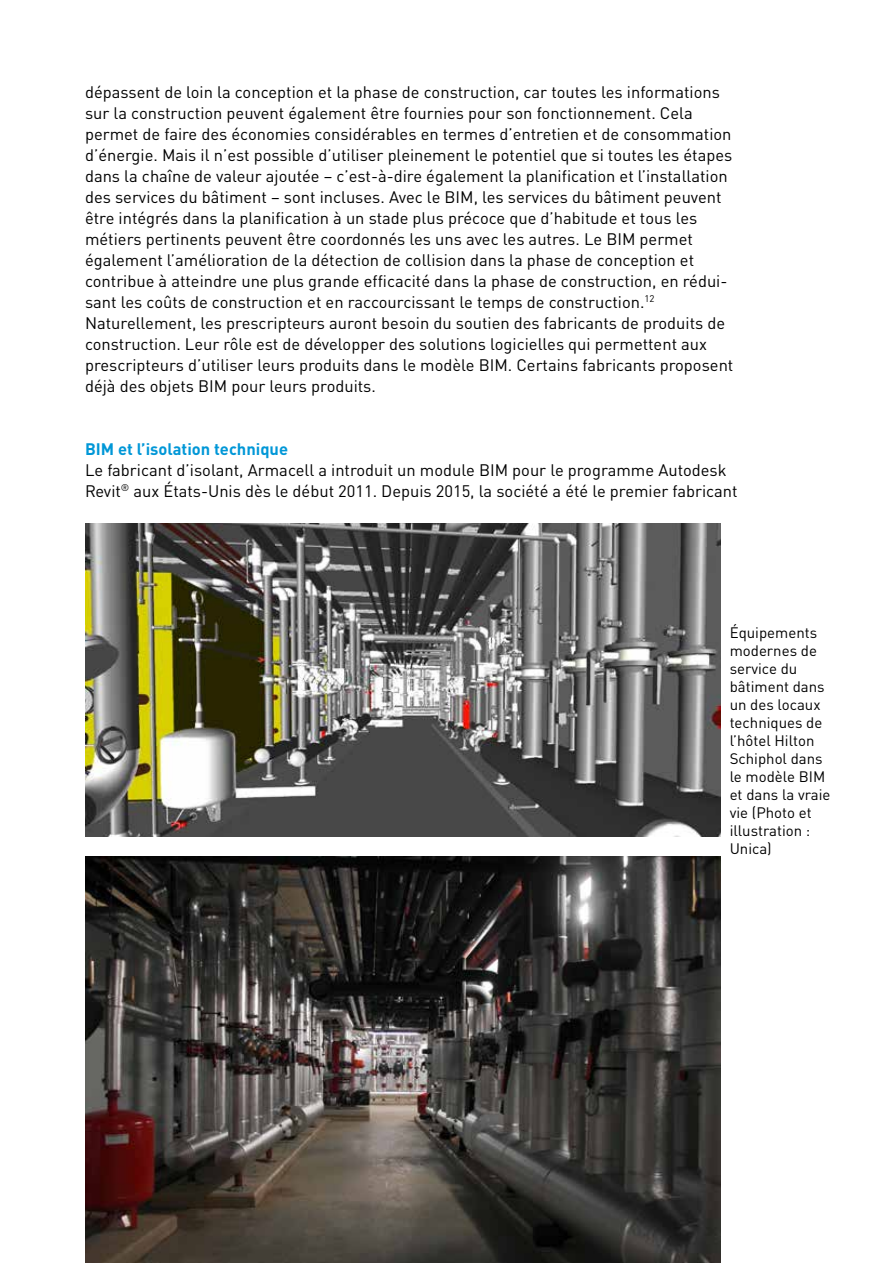
<style>
.page{position:relative;width:893px;height:1263px;background:#fff}
.page>*{position:absolute;margin:0;border:0;box-sizing:border-box;transform-origin:0 0}
.t1{font:16.5px/21px "DIN Pro";color:#000}
.t2{font:700 16.5px "DIN Pro";color:#0097d7}
.t3{font:15px/18px "DIN Pro";color:#000}
</style>
<div class="page">
<img style="left:85px;top:523px;width:635px;height:314px">
<img style="left:85px;top:857px;width:635px;height:406px">
<p class="t1" style="left:85px;top:80px;width:650px">dépassent de loin la conception et la phase de construction, car toutes les informations sur la construction peuvent également être fournies pour son fonctionnement. Cela permet de faire des économies considérables en termes d’entretien et de consommation d’énergie. Mais il n’est possible d’utiliser pleinement le potentiel que si toutes les étapes dans la chaîne de valeur ajoutée – c’est-à-dire également la planification et l’installation des services du bâtiment – sont incluses. Avec le BIM, les services du bâtiment peuvent être intégrés dans la planification à un stade plus précoce que d’habitude et tous les métiers pertinents peuvent être coordonnés les uns avec les autres. Le BIM permet également l’amélioration de la détection de collision dans la phase de conception et contribue à atteindre une plus grande efficacité dans la phase de construction, en rédui&shy;sant les coûts de construction et en raccourcissant le temps de construction.<sup>12<br></sup>Naturellement, les prescripteurs auront besoin du soutien des fabricants de produits de construction. Leur rôle est de développer des solutions logicielles qui permettent aux prescripteurs d’utiliser leurs produits dans le modèle BIM. Certains fabricants proposent déjà des objets BIM pour leurs produits.</p>
<p class="t2" style="left:85px;top:435px;width:205px">BIM et l’isolation technique</p>
<p class="t1" style="left:85px;top:458px;width:654px">Le fabricant d’isolant, Armacell a introduit un module BIM pour le programme Autodesk<br>Revit<sup>®</sup> aux États-Unis dès le début 2011. Depuis 2015, la société a été le premier fabricant</p>
<p class="t3" style="left:730px;top:622px;width:102px">Équipements modernes de service du bâtiment dans un des locaux techniques de l’hôtel Hilton<br>Schiphol dans le modèle BIM et dans la vraie vie (Photo et illustration :<br>Unica)</p>
</div>
